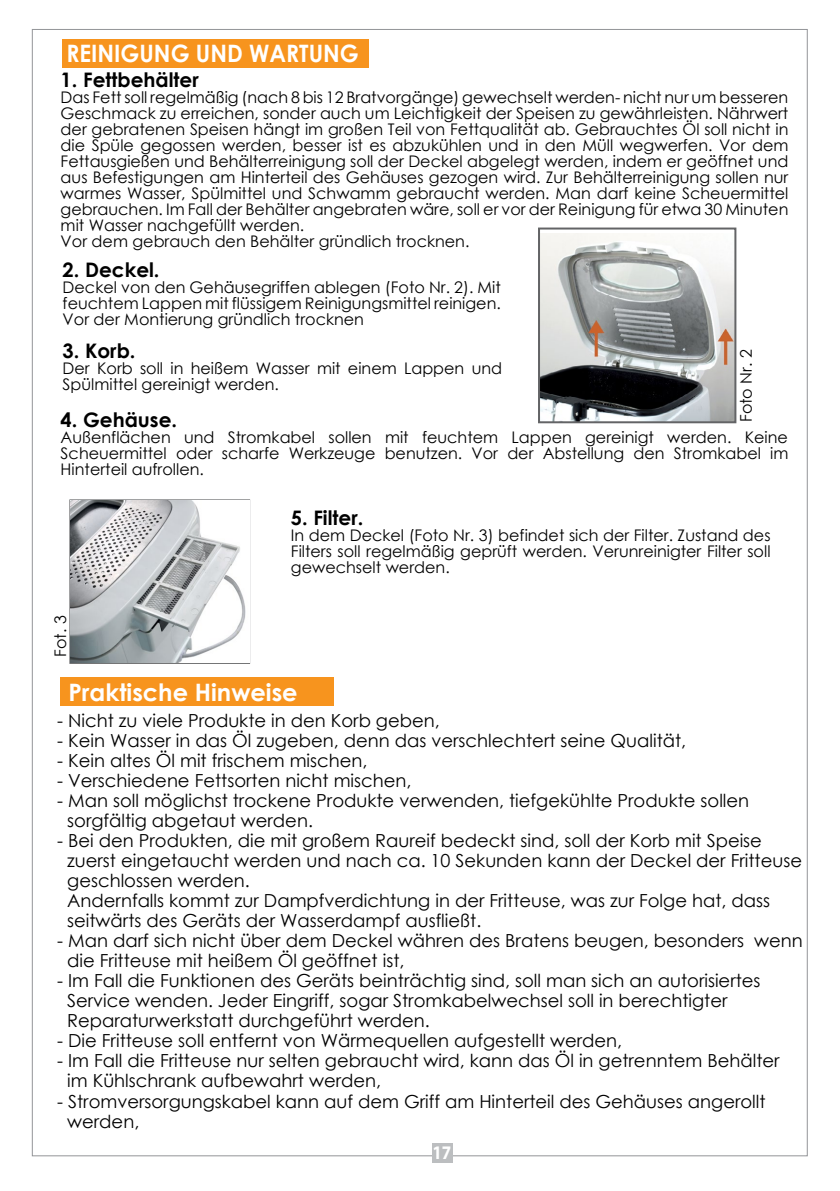
<style>
.page{position:relative;width:840px;height:1191px;background:#fff}
.page>*{position:absolute;margin:0;border:0;box-sizing:border-box;transform-origin:0 0}
.t1{font:700 24px "Century Gothic";color:#fff;scale:.94 1}
.t2{font:700 24px "Century Gothic";color:#fff}
.t3{font:700 20px "Century Gothic";color:#000}
.t4{font:700 19.2px "Myriad Pro";color:#fff;scale:.88 1}
.t5{font:18px/20px "Century Gothic";color:#000}
.t6{font:16px/16px "Century Gothic";color:#000;text-align:justify}
</style>
<div class="page">
<img style="left:540px;top:233px;width:193px;height:187px">
<div style="left:62px;top:39px;width:306px;height:28px;background:#f7941e"></div>
<div style="left:60px;top:677px;width:274px;height:28px;background:#f7941e"></div>
<div style="left:537px;top:227px;width:199px;height:196px;border:2px solid #636466"></div>
<div style="left:69px;top:499px;width:181px;height:165px;border:2px solid #636466"></div>
<img style="left:70px;top:500px;width:179px;height:163px">
<div style="left:432px;top:1143px;width:20px;height:19px;background:#bcbec0"></div>
<h1 class="t1" style="left:66px;top:38px;width:312px">REINIGUNG UND WARTUNG</h1>
<p class="t3" style="left:61px;top:67px;width:139px">1. Fettbehälter</p>
<p class="t6" style="left:61px;top:89px;width:729px;text-align:left">Das Fett soll regelmäßig (nach 8 bis 12 Bratvorgänge) gewechselt werden- nicht nur um besseren Geschmack zu erreichen, sonder auch um Leichtigkeit der Speisen zu gewährleisten. Nährwert der gebratenen Speisen hängt im großen Teil von Fettqualität ab. Gebrauchtes Öl soll nicht in die Spüle gegossen werden, besser ist es abzukühlen und in den Müll wegwerfen. Vor dem Fettausgießen und Behälterreinigung soll der Deckel abgelegt werden, indem er geöffnet und aus Befestigungen am Hinterteil des Gehäuses gezogen wird. Zur Behälterreinigung sollen nur warmes Wasser, Spülmittel und Schwamm gebraucht werden. Man darf keine Scheuermittel gebrauchen. Im Fall der Behälter angebraten wäre, soll er vor der Reinigung für etwa 30 Minuten mit Wasser nachgefüllt werden.<br>Vor dem gebrauch den Behälter gründlich trocknen.</p>
<p class="t3" style="left:63px;top:257px;width:98px">2. Deckel.</p>
<p class="t6" style="left:63px;top:279px;width:439px">Deckel von den Gehäusegriffen ablegen (Foto Nr. 2). Mit feuchtem Lappen mit flüssigem Reinigungsmittel reinigen.<br>Vor der Montierung gründlich trocknen</p>
<p class="t3" style="left:63px;top:338px;width:74px">3. Korb.</p>
<p class="t6" style="left:63px;top:360px;width:441px">Der Korb soll in heißem Wasser mit einem Lappen und<br>Spülmittel gereinigt werden.</p>
<p class="t6" style="left:737px;top:422px;width:74px;rotate:-90deg">Foto Nr. 2</p>
<p class="t3" style="left:61px;top:407px;width:118px">4. Gehäuse.</p>
<p class="t6" style="left:61px;top:429px;width:729px">Außenflächen und Stromkabel sollen mit feuchtem Lappen gereinigt werden. Keine Scheuermittel oder scharfe Werkzeuge benutzen. Vor der Abstellung den Stromkabel im Hinterteil aufrollen.</p>
<p class="t6" style="left:52px;top:657px;width:43px;rotate:-90deg">Fot. 3</p>
<p class="t3" style="left:291px;top:505px;width:74px">5. Filter.</p>
<p class="t6" style="left:291px;top:527px;width:481px">In dem Deckel (Foto Nr. 3) befindet sich der Filter. Zustand des Filters soll regelmäßig geprüft werden. Verunreinigter Filter soll gewechselt werden.</p>
<h1 class="t2" style="left:68px;top:677px;width:230px">Praktische Hinweise</h1>
<p class="t5" style="left:57px;top:710px;width:384px">- Nicht zu viele Produkte in den Korb geben,</p>
<p class="t5" style="left:57px;top:730px;width:630px">- Kein Wasser in das Öl zugeben, denn das verschlechtert seine Qualität,</p>
<p class="t5" style="left:57px;top:750px;width:311px">- Kein altes Öl mit frischem mischen,</p>
<p class="t5" style="left:57px;top:770px;width:355px">- Verschiedene Fettsorten nicht mischen,</p>
<p class="t5" style="left:67px;top:790px;width:683px;text-indent:-10px">- Man soll möglichst trockene Produkte verwenden, tiefgekühlte Produkte sollen sorgfältig abgetaut werden.</p>
<p class="t5" style="left:67px;top:830px;width:736px;text-indent:-10px">- Bei den Produkten, die mit großem Raureif bedeckt sind, soll der Korb mit Speise zuerst eingetaucht werden und nach ca. 10 Sekunden kann der Deckel der Fritteuse geschlossen werden.<br>Andernfalls kommt zur Dampfverdichtung in der Fritteuse, was zur Folge hat, dass seitwärts des Geräts der Wasserdampf ausfließt.</p>
<p class="t5" style="left:67px;top:930px;width:736px;text-indent:-10px">- Man darf sich nicht über dem Deckel währen des Bratens beugen, besonders wenn die Fritteuse mit heißem Öl geöffnet ist,</p>
<p class="t5" style="left:67px;top:970px;width:694px;text-indent:-10px">- Im Fall die Funktionen des Geräts beinträchtig sind, soll man sich an autorisiertes<br>Service wenden. Jeder Eingriff, sogar Stromkabelwechsel soll in berechtigter<br>Reparaturwerkstatt durchgeführt werden.</p>
<p class="t5" style="left:57px;top:1030px;width:566px">- Die Fritteuse soll entfernt von Wärmequellen aufgestellt werden,</p>
<p class="t5" style="left:67px;top:1050px;width:713px;text-indent:-10px">- Im Fall die Fritteuse nur selten gebraucht wird, kann das Öl in getrenntem Behälter im Kühlschrank aufbewahrt werden,</p>
<p class="t5" style="left:67px;top:1090px;width:699px;text-indent:-10px">- Stromversorgungskabel kann auf dem Griff am Hinterteil des Gehäuses angerollt werden,</p>
<p class="t4" style="left:432px;top:1140px;width:23px">17</p>
</div>
